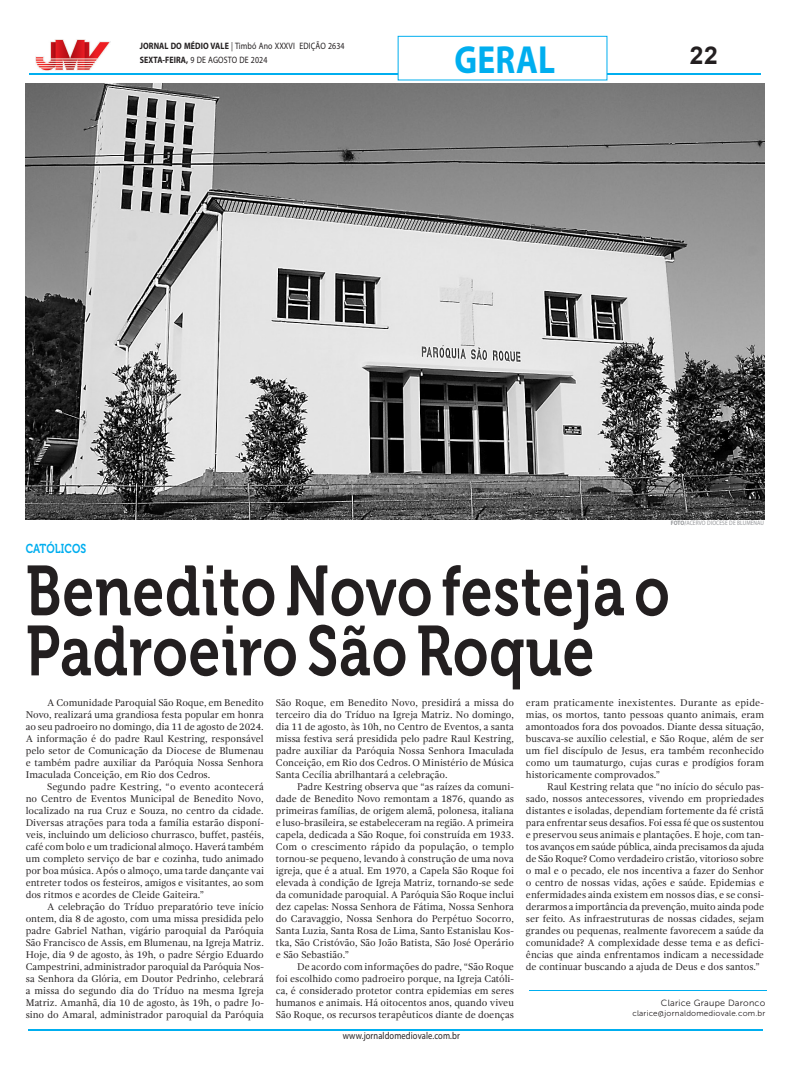
<style>
.page{position:relative;width:791px;height:1078px;background:#fff}
.page>*{position:absolute;margin:0;border:0;box-sizing:border-box;transform-origin:0 0}
.Título_2{font:70.3px "Museo 700";letter-spacing:.015em;color:#231f20;scale:.81 1}
.t1{font:700 55px "Myriad Arabic";letter-spacing:.005em;color:#00aeef;scale:.85 1}
.t2{font:700 24.5px "Arial";color:#231f20}
.t3{font:14px "Myriad Arabic";letter-spacing:.01em;color:#231f20;scale:.85 1}
.t4{font:13px/14px "Myriad Arabic";letter-spacing:.01em;color:#231f20;scale:.85 1}
.Título_2-2{font:12.9px "Museo 700";letter-spacing:.015em;color:#00aeef;scale:.81 1}
._01_-_TEXTOS{font:10px/12px "Gandhi Serif";color:#231f20;text-align:justify}
._05_-_LEG-SOCIAL{font:9px "Myriad Arabic";letter-spacing:.01em;color:#939598;scale:.85 1}
._01_-_TEXTOS-2{font:9px "Museo Sans 300";letter-spacing:.025em;color:#231f20}
._01_-_TEXTOS-3{font:8px "Museo Sans 300";letter-spacing:.025em;color:#231f20}
.s1{font-weight:700}
</style>
<div class="page">
<hr style="left:28px;top:1028px;width:735px;height:1px;background:#00aeef">
<hr style="left:29px;top:73px;width:731px;height:1px;background:#00aeef">
<div style="left:398px;top:36px;width:209px;height:44px;background:#fff;border:1px solid #00aeef"></div>
<img style="left:35px;top:39px;width:75px;height:32px">
<img style="left:26px;top:84px;width:738px;height:435px">
<hr style="left:529px;top:989px;width:237px;height:1px;background:#00aeef">
<h3 class="t4" style="left:140px;top:39px;width:242px"><span class="s1">JORNAL DO MÉDIO VALE</span> | Timbó Ano XXXVI EDIÇÃO 2634<br><span class="s1">SEXTA-FEIRA,</span> 9 DE AGOSTO DE 2024</h3>
<h2 class="t1" style="left:454px;top:22px;width:120px">GERAL</h2>
<h3 class="t2" style="left:690px;top:39px;width:29px">22</h3>
<p class="Título_2-2" style="left:26px;top:541px;width:76px">CATÓLICOS</p>
<p class="_05_-_LEG-SOCIAL" style="left:671px;top:517px;width:111px"><span class="s1">FOTO/</span>ACERVO DIOCESE DE BLUMENAU</p>
<p class="Título_2" style="left:26px;top:551px;width:796px">Benedito Novo festeja o</p>
<p class="Título_2" style="left:26px;top:611px;width:704px">Padroeiro São Roque</p>
<p class="_01_-_TEXTOS" style="left:26px;top:696px;width:240px;text-indent:21px">A Comunidade Paroquial São Roque, em Benedito Novo, realizará uma grandiosa festa popular em honra ao seu padroeiro no domingo, dia 11 de agosto de 2024.<br>A informação é do padre Raul Kestring, responsável pelo setor de Comunicação da Diocese de Blumenau e também padre auxiliar da Paróquia Nossa Senhora Imaculada Conceição, em Rio dos Cedros.</p>
<p class="_01_-_TEXTOS" style="left:26px;top:780px;width:240px;text-indent:21px">Segundo padre Kestring, “o evento acontecerá no Centro de Eventos Municipal de Benedito Novo, localizado na rua Cruz e Souza, no centro da cidade.<br>Diversas atrações para toda a família estarão disponí&shy;veis, incluindo um delicioso churrasco, buffet, pastéis, café com bolo e um tradicional almoço. Haverá também um completo serviço de bar e cozinha, tudo animado por boa música. Após o almoço, uma tarde dançante vai entreter todos os festeiros, amigos e visitantes, ao som dos ritmos e acordes de Cleide Gaiteira.”</p>
<p class="_01_-_TEXTOS" style="left:26px;top:900px;width:240px;text-indent:21px">A celebração do Tríduo preparatório teve início ontem, dia 8 de agosto, com uma missa presidida pelo padre Gabriel Nathan, vigário paroquial da Paróquia São Francisco de Assis, em Blumenau, na Igreja Matriz.<br>Hoje, dia 9 de agosto, às 19h, o padre Sérgio Eduardo Campestrini, administrador paroquial da Paróquia Nos&shy;sa Senhora da Glória, em Doutor Pedrinho, celebrará a missa do segundo dia do Tríduo na mesma Igreja Matriz. Amanhã, dia 10 de agosto, às 19h, o padre Jo&shy;sino do Amaral, administrador paroquial da Paróquia</p>
<p class="_01_-_TEXTOS" style="left:276px;top:696px;width:240px">São Roque, em Benedito Novo, presidirá a missa do terceiro dia do Tríduo na Igreja Matriz. No domingo, dia 11 de agosto, às 10h, no Centro de Eventos, a santa missa festiva será presidida pelo padre Raul Kestring, padre auxiliar da Paróquia Nossa Senhora Imaculada Conceição, em Rio dos Cedros. O Ministério de Música Santa Cecília abrilhantará a celebração.</p>
<p class="_01_-_TEXTOS" style="left:276px;top:780px;width:240px;text-indent:21px">Padre Kestring observa que “as raízes da comuni&shy;dade de Benedito Novo remontam a 1876, quando as primeiras famílias, de origem alemã, polonesa, italiana e luso-brasileira, se estabeleceram na região. A primeira capela, dedicada a São Roque, foi construída em 1933.<br>Com o crescimento rápido da população, o templo tornou-se pequeno, levando à construção de uma nova igreja, que é a atual. Em 1970, a Capela São Roque foi elevada à condição de Igreja Matriz, tornando-se sede da comunidade paroquial. A Paróquia São Roque inclui dez capelas: Nossa Senhora de Fátima, Nossa Senhora do Caravaggio, Nossa Senhora do Perpétuo Socorro, Santa Luzia, Santa Rosa de Lima, Santo Estanislau Kos&shy;tka, São Cristóvão, São João Batista, São José Operário e São Sebastião.”</p>
<p class="_01_-_TEXTOS" style="left:276px;top:960px;width:240px;text-indent:21px">De acordo com informações do padre, “São Roque foi escolhido como padroeiro porque, na Igreja Católi&shy;ca, é considerado protetor contra epidemias em seres humanos e animais. Há oitocentos anos, quando viveu São Roque, os recursos terapêuticos diante de doenças</p>
<h3 class="t3" style="left:343px;top:1026px;width:139px">www.jornaldomediovale.com.br</h3>
<p class="_01_-_TEXTOS" style="left:526px;top:696px;width:240px">eram praticamente inexistentes. Durante as epide&shy;mias, os mortos, tanto pessoas quanto animais, eram amontoados fora dos povoados. Diante dessa situação, buscava-se auxílio celestial, e São Roque, além de ser um fiel discípulo de Jesus, era também reconhecido como um taumaturgo, cujas curas e prodígios foram historicamente comprovados.”</p>
<p class="_01_-_TEXTOS" style="left:526px;top:780px;width:240px;text-indent:21px">Raul Kestring relata que “no início do século pas&shy;sado, nossos antecessores, vivendo em propriedades distantes e isoladas, dependiam fortemente da fé cristã para enfrentar seus desafios. Foi essa fé que os sustentou e preservou seus animais e plantações. E hoje, com tan&shy;tos avanços em saúde pública, ainda precisamos da ajuda de São Roque? Como verdadeiro cristão, vitorioso sobre o mal e o pecado, ele nos incentiva a fazer do Senhor o centro de nossas vidas, ações e saúde. Epidemias e enfermidades ainda existem em nossos dias, e se consi&shy;derarmos a importância da prevenção, muito ainda pode ser feito. As infraestruturas de nossas cidades, sejam grandes ou pequenas, realmente favorecem a saúde da comunidade? A complexidade desse tema e as defici&shy;ências que ainda enfrentamos indicam a necessidade de continuar buscando a ajuda de Deus e dos santos.”</p>
<p class="_01_-_TEXTOS-2" style="left:661px;top:998px;width:106px">Clarice Graupe Daronco</p>
<p class="_01_-_TEXTOS-3" style="left:632px;top:1008px;width:134px">clarice@jornaldomediovale.com.br</p>
</div>
